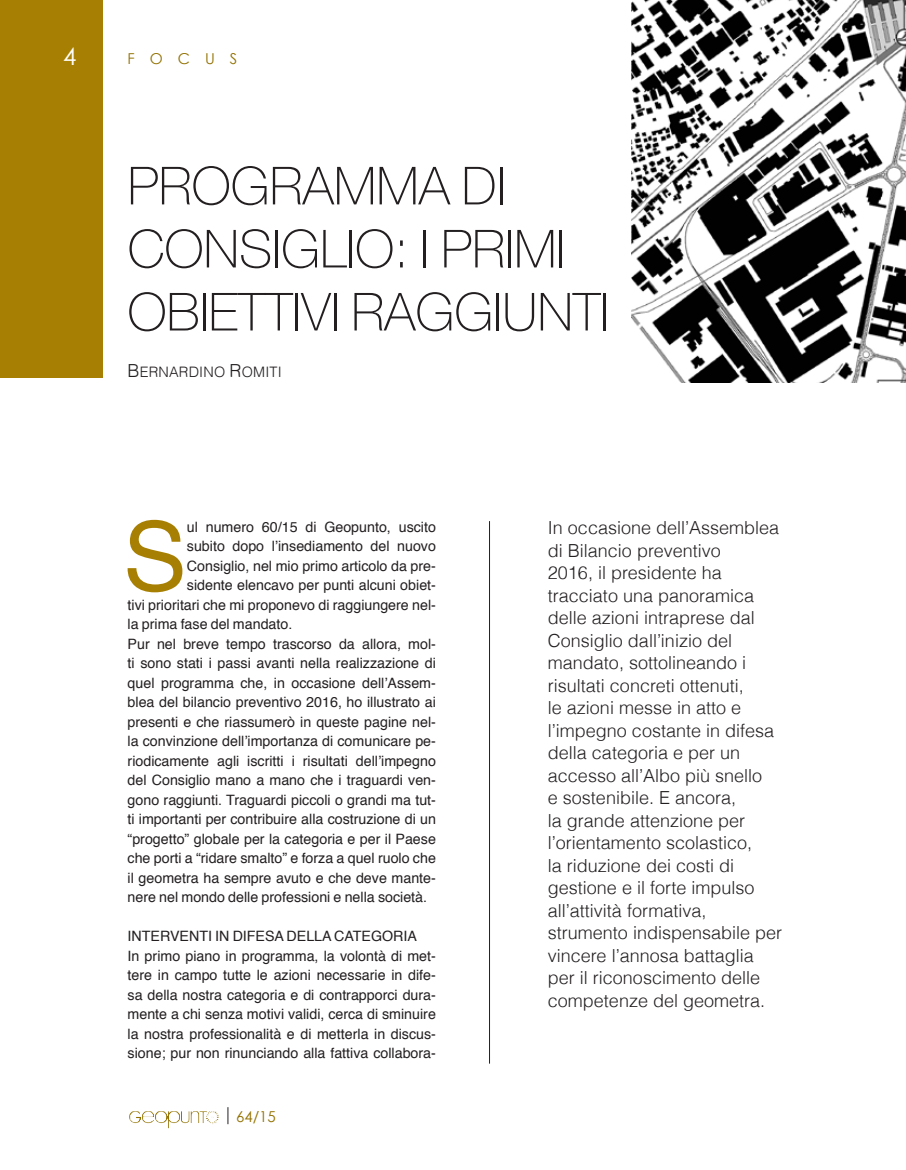
<style>
.page{position:relative;width:906px;height:1170px;background:#fff}
.page>*{position:absolute;margin:0;border:0;box-sizing:border-box;transform-origin:0 0}
.t1{font:95.85px "Helvetica";color:#a78003}
.t2{font:100 52.5px/63px "Helvetica Neue";color:#231f20}
.t3{font:24px "Century Gothic";color:#fff}
.t4{font:300 18px/22.5px "Helvetica";color:#231f20}
.t5{font:15px "Century Gothic";letter-spacing:1em;color:#927100}
.t6{font:14.4px "Helvetica Light SC800";letter-spacing:.01em;color:#231f20}
.t7{font:14.25px/19.5px "Helvetica";color:#231f20}
.s1{font-size:18px}
</style>
<div class="page">
<svg style="left:227px;top:1107px;width:1px;height:17px"></svg>
<svg style="left:206px;top:1111px;width:10px;height:12px"></svg>
<div style="left:0;top:0;width:102px;height:377px;background:#a78003"></div>
<hr style="left:489px;top:521px;width:1px;height:542px;background:#231f20">
<img style="left:631px;top:0;width:275px;height:382px">
<h3 class="t3" style="left:63px;top:41px;width:15px">4</h3>
<p class="t5" style="left:128px;top:50px;width:111px">FOCUS</p>
<h2 class="t2" style="left:128px;top:154px;width:483px">PROGRAMMA DI<br>CONSIGLIO: I PRIMI<br>OBIETTIVI RAGGIUNTI</h2>
<p class="t6" style="left:128px;top:362px;width:156px"><span class="s1">B</span>ERNARDINO <span class="s1">R</span>OM ITI</p>
<h1 class="t1" style="left:123px;top:482px;width:65px">S</h1>
<p class="t7" style="left:187px;top:517px;width:250px">ul numero 60/15 di Geopunto, uscito</p>
<p class="t7" style="left:187px;top:537px;width:251px">subito dopo l’insediamento del nuovo</p>
<p class="t7" style="left:187px;top:556px;width:250px">Consiglio, nel mio primo articolo da pre-</p>
<p class="t7" style="left:187px;top:576px;width:250px">sidente elencavo per punti alcuni obiet-</p>
<p class="t7" style="left:128px;top:595px;width:310px">tivi prioritari che mi proponevo di raggiungere nel-</p>
<p class="t7" style="left:128px;top:615px;width:166px">la prima fase del mandato.</p>
<p class="t7" style="left:128px;top:634px;width:310px">Pur nel breve tempo trascorso da allora, mol-</p>
<p class="t7" style="left:128px;top:654px;width:310px">ti sono stati i passi avanti nella realizzazione di</p>
<p class="t7" style="left:128px;top:673px;width:310px">quel programma che, in occasione dell’Assem-</p>
<p class="t7" style="left:128px;top:693px;width:310px">blea del bilancio preventivo 2016, ho illustrato ai</p>
<p class="t7" style="left:128px;top:712px;width:310px">presenti e che riassumerò in queste pagine nel-</p>
<p class="t7" style="left:128px;top:732px;width:310px">la convinzione dell’importanza di comunicare pe-</p>
<p class="t7" style="left:128px;top:751px;width:310px">riodicamente agli iscritti i risultati dell’impegno</p>
<p class="t7" style="left:128px;top:771px;width:310px">del Consiglio mano a mano che i traguardi ven-</p>
<p class="t7" style="left:128px;top:790px;width:310px">gono raggiunti. Traguardi piccoli o grandi ma tut-</p>
<p class="t7" style="left:128px;top:810px;width:310px">ti importanti per contribuire alla costruzione di un</p>
<p class="t7" style="left:128px;top:829px;width:310px">“progetto” globale per la categoria e per il Paese</p>
<p class="t7" style="left:128px;top:849px;width:310px">che porti a “ridare smalto” e forza a quel ruolo che</p>
<p class="t7" style="left:128px;top:868px;width:310px">il geometra ha sempre avuto e che deve mante-</p>
<p class="t7" style="left:128px;top:888px;width:301px">nere nel mondo delle professioni e nella società.</p>
<p class="t7" style="left:128px;top:927px;width:310px">INTERVENTI IN DIFESA DELLA CATEGORIA<br>In primo piano in programma, la volontà di met&shy;tere in campo tutte le azioni necessarie in dife&shy;sa della nostra categoria e di contrapporci dura&shy;mente a chi senza motivi validi, cerca di sminuire la nostra professionalità e di metterla in discus&shy;sione; pur non rinunciando alla fattiva collabora-</p>
<p class="t5" style="left:236px;top:1106px;width:41px">64/15</p>
<p class="t4" style="left:548px;top:516px;width:236px">In occasione dell’Assemblea di Bilancio preventivo<br>2016, il presidente ha tracciato una panoramica delle azioni intraprese dal<br>Consiglio dall’inizio del mandato, sottolineando i risultati concreti ottenuti,<br>le azioni messe in atto e l’impegno costante in difesa della categoria e per un accesso all’Albo più snello<br>e sostenibile. E ancora,<br>la grande attenzione per l’orientamento scolastico,<br>la riduzione dei costi di gestione e il forte impulso all’attività formativa, strumento indispensabile per vincere l’annosa battaglia per il riconoscimento delle competenze del geometra.</p>
</div>
